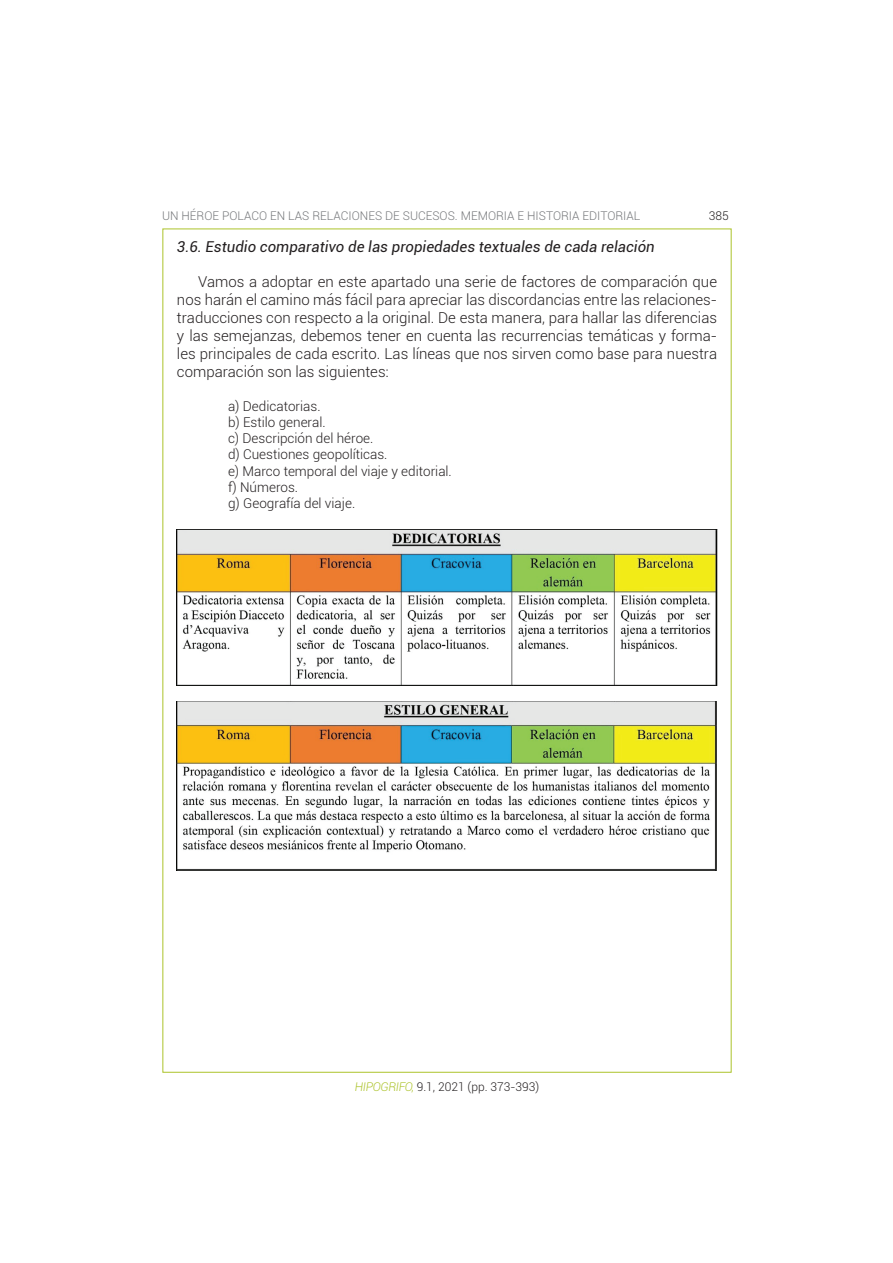
<style>
.page{position:relative;width:893px;height:1263px;background:#fff}
.page>*{position:absolute;margin:0;border:0;box-sizing:border-box;transform-origin:0 0}
.t1{font:300 15px/18px "Roboto";color:#231f20;text-align:justify}
.t2{font:italic 15px "Roboto";color:#231f20}
.t3{font:300 13.5px/16.2px "Roboto";color:#231f20}
.t4{font:300 12px "Roboto";color:#76787b}
.t5{font:300 12px "Roboto";color:#231f20}
.s1{font-style:italic;color:#acc32b}
</style>
<div class="page">
<img style="left:177px;top:529px;width:540px;height:156px">
<img style="left:176px;top:702px;width:540px;height:169px">
<p class="t4" style="left:162px;top:207px;width:480px">UN HÉROE POLACO EN LAS RELACIONES DE SUCESOS. MEMORIA E HISTORIA EDITORIAL</p>
<p class="t5" style="left:709px;top:207px;width:21px">385</p>
<p class="t2" style="left:177px;top:237px;width:479px">3.6. Estudio comparativo de las propiedades textuales de cada relación</p>
<p class="t1" style="left:177px;top:273px;width:542px;text-indent:21px">Vamos a adoptar en este apartado una serie de factores de comparación que nos harán el camino más fácil para apreciar las discordancias entre las relaciones&shy;traducciones con respecto a la original. De esta manera, para hallar las diferencias y las semejanzas, debemos tener en cuenta las recurrencias temáticas y forma&shy;les principales de cada escrito. Las líneas que nos sirven como base para nuestra comparación son las siguientes:</p>
<p class="t3" style="left:228px;top:397px;width:225px">a) Dedicatorias.<br>b) Estilo general.<br>c) Descripción del héroe.<br>d) Cuestiones geopolíticas.<br>e) Marco temporal del viaje y editorial. f) Números.<br>g) Geografía del viaje.</p>
<p class="t5" style="left:355px;top:1078px;width:186px"><span class="s1">HIPOGRIFO,</span> 9.1, 2021 (pp. 373-393)</p>
</div>
